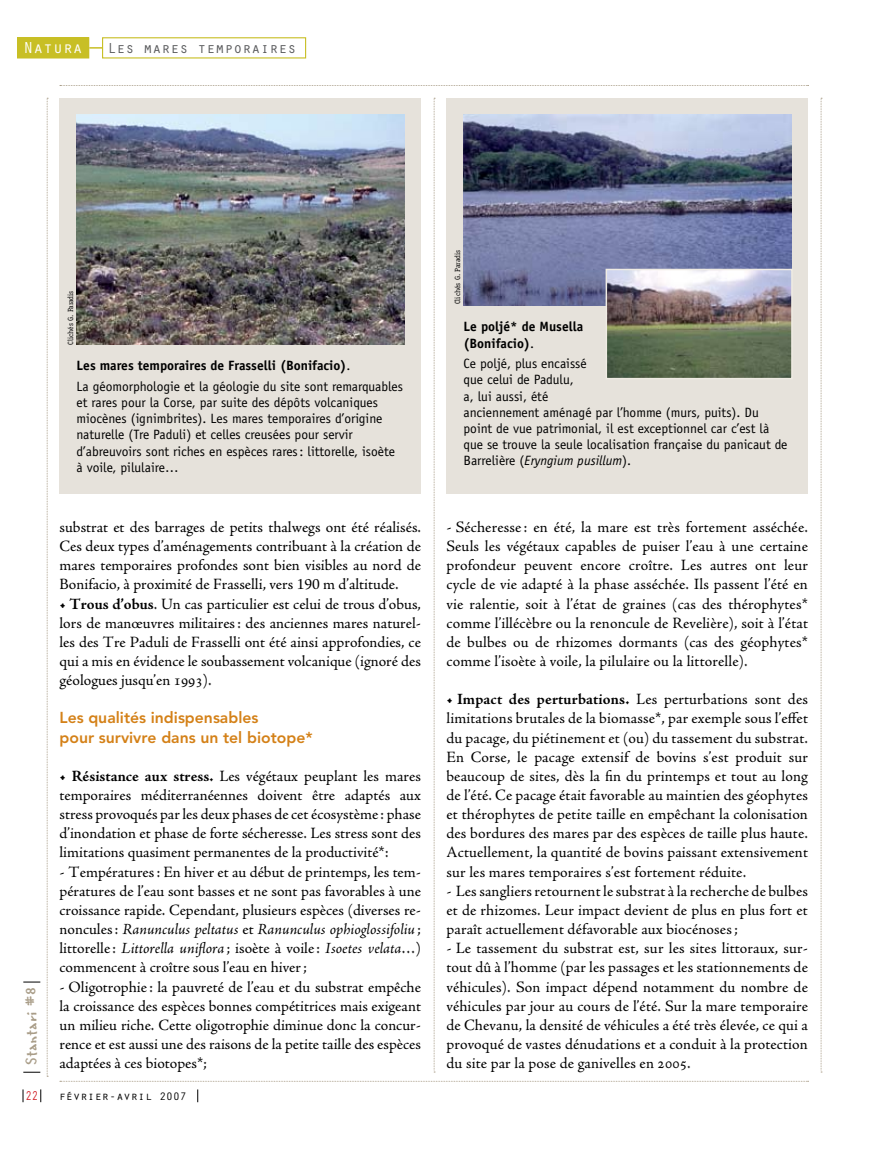
<style>
.page{position:relative;width:893px;height:1149px;background:#fff}
.page>*{position:absolute;margin:0;border:0;box-sizing:border-box;transform-origin:0 0}
.t1{font:16.5px "Regular Joe";color:#a99d88}
.t2{font:16.5px "Orator";color:#fff}
.t3{font:15.75px/19.2px "Adobe Jenson Pro";letter-spacing:.01em;color:#000;text-align:justify}
.t4{font:800 15.75px/19.2px "Avenir";color:#d48118}
.t5{font:15px "Orator";color:#58595b}
.t6{font:13.5px/16.2px "Officina Sans";color:#000}
.t7{font:700 13.5px/16.2px "Officina Sans";color:#000}
.t8{font:13.2px "Orator";color:#d2232a;scale:.82 1}
.t9{font:12px "Orator";color:#000}
.t10{font:7.5px "Officina Serif";color:#000}
.s1{font-weight:700}
.s2{font-style:italic}
.s3{font-size:11.25px}
.s4{font-weight:400}
</style>
<div class="page">
<svg style="left:47px;top:98px;width:1px;height:978px"></svg>
<svg style="left:60px;top:85px;width:748px;height:1px"></svg>
<svg style="left:60px;top:1080px;width:748px;height:1px"></svg>
<svg style="left:821px;top:98px;width:1px;height:974px"></svg>
<svg style="left:197px;top:1089px;width:1px;height:12px"></svg>
<svg style="left:40px;top:1089px;width:1px;height:12px"></svg>
<svg style="left:23px;top:1089px;width:1px;height:12px"></svg>
<svg style="left:23px;top:1071px;width:17px;height:1px"></svg>
<svg style="left:23px;top:981px;width:17px;height:1px"></svg>
<div style="left:18px;top:38px;width:71px;height:20px;background:#c8bf25"></div>
<div style="left:17px;top:37px;width:72px;height:21px;border:1px solid #c8bf25"></div>
<div style="left:102px;top:37px;width:204px;height:21px;border:1px solid #c8bf25"></div>
<svg style="left:89px;top:47px;width:13px;height:2px"></svg>
<svg style="left:434px;top:98px;width:1px;height:974px"></svg>
<div style="left:60px;top:98px;width:361px;height:395px;background:#e6e2db"></div>
<img style="left:77px;top:115px;width:327px;height:229px">
<div style="left:446px;top:98px;width:362px;height:395px;background:#e6e2db"></div>
<img style="left:464px;top:114px;width:327px;height:192px">
<img style="left:609px;top:272px;width:181px;height:104px">
<div style="left:606px;top:269px;width:187px;height:110px;border:2px solid #efebe3"></div>
<p class="t2" style="left:23px;top:36px;width:61px">Natura</p>
<p class="t5" style="left:107px;top:37px;width:191px">Les mares temporaires</p>
<p class="t10" style="left:66px;top:344px;width:56px;rotate:-90deg">Clichés G. Paradis</p>
<p class="t1" style="left:21px;top:1064px;width:79px;rotate:-90deg">Stantari #8</p>
<p class="t6" style="left:77px;top:355px;width:328px;line-height:20.4px"><span class="s1">Les mares temporaires de Frasselli (Bonifacio)</span>.<br>La géomorphologie et la géologie du site sont remarquables</p>
<p class="t6" style="left:77px;top:394px;width:320px">et rares pour la Corse, par suite des dépôts volcaniques miocènes (ignimbrites). Les mares temporaires d’origine naturelle (Tre Paduli) et celles creusées pour servir d’abreuvoirs sont riches en espèces rares: littorelle, isoète à voile, pilulaire…</p>
<p class="t3" style="left:60px;top:517px;width:363px">substrat et des barrages de petits thalwegs ont été réalisés.<br>Ces deux types d’aménagements contribuant à la création de mares temporaires profondes sont bien visibles au nord de Bonifacio, à proximité de Frasselli, vers 190 m d’altitude.</p>
<p class="t3" style="left:60px;top:594px;width:363px"><span class="s1">• Trous d’obus</span>. Un cas particulier est celui de trous d’obus, lors de manœuvres militaires: des anciennes mares naturel&shy;les des Tre Paduli de Frasselli ont été ainsi approfondies, ce qui a mis en évidence le soubassement volcanique (ignoré des géologues jusqu’en 1993).</p>
<p class="t4" style="left:60px;top:708px;width:255px">Les qualités indispensables<br>pour survivre dans un tel biotope*</p>
<p class="t3" style="left:60px;top:766px;width:363px"><span class="s1">• Résistance aux stress.</span> Les végétaux peuplant les mares temporaires méditerranéennes doivent être adaptés aux stress provoqués par les deux phases de cet écosystème: phase d’inondation et phase de forte sécheresse. Les stress sont des limitations quasiment permanentes de la productivité*:</p>
<p class="t3" style="left:60px;top:862px;width:363px">- Températures: En hiver et au début de printemps, les tem&shy;pératures de l’eau sont basses et ne sont pas favorables à une croissance rapide. Cependant, plusieurs espèces (diverses re&shy;noncules: <span class="s2">Ranunculus peltatus</span> et <span class="s2">Ranunculus ophioglossifoliu</span> ; littorelle: <span class="s2">Littorella uniflora</span> ; isoète à voile: <span class="s2">Isoetes velata</span>…) commencent à croître sous l’eau en hiver;</p>
<p class="t3" style="left:60px;top:976px;width:363px">- Oligotrophie: la pauvreté de l’eau et du substrat empêche la croissance des espèces bonnes compétitrices mais exigeant un milieu riche. Cette oligotrophie diminue donc la concur&shy;rence et est aussi une des raisons de la petite taille des espèces adaptées à ces biotopes*;</p>
<p class="t8" style="left:25px;top:1085px;width:17px">22</p>
<p class="t9" style="left:59px;top:1086px;width:129px">février-avril <span class="s3">2007</span></p>
<p class="t10" style="left:453px;top:304px;width:56px;rotate:-90deg">Clichés G. Paradis</p>
<p class="t7" style="left:463px;top:318px;width:121px">Le poljé* de Musella (Bonifacio)<span class="s4">.</span></p>
<p class="t6" style="left:463px;top:355px;width:326px">Ce poljé, plus encaissé<br>que celui de Padulu,<br>a, lui aussi, été<br>anciennement aménagé par l’homme (murs, puits). Du point de vue patrimonial, il est exceptionnel car c’est là que se trouve la seule localisation française du panicaut de Barrelière (<span class="s2">Eryngium pusillum</span>).</p>
<p class="t3" style="left:446px;top:517px;width:363px">- Sécheresse: en été, la mare est très fortement asséchée.<br>Seuls les végétaux capables de puiser l’eau à une certaine profondeur peuvent encore croître. Les autres ont leur cycle de vie adapté à la phase asséchée. Ils passent l’été en vie ralentie, soit à l’état de graines (cas des thérophytes* comme l’illécèbre ou la renoncule de Revelière), soit à l’état de bulbes ou de rhizomes dormants (cas des géophytes* comme l’isoète à voile, la pilulaire ou la littorelle).</p>
<p class="t3" style="left:446px;top:689px;width:363px"><span class="s1">• Impact des perturbations.</span> Les perturbations sont des limitations brutales de la biomasse*, par exemple sous l’effet du pacage, du piétinement et (ou) du tassement du substrat.<br>En Corse, le pacage extensif de bovins s’est produit sur beaucoup de sites, dès la fin du printemps et tout au long de l’été. Ce pacage était favorable au maintien des géophytes et thérophytes de petite taille en empêchant la colonisation des bordures des mares par des espèces de taille plus haute.<br>Actuellement, la quantité de bovins paissant extensivement sur les mares temporaires s’est fortement réduite.</p>
<p class="t3" style="left:446px;top:881px;width:363px">- Les sangliers retournent le substrat à la recherche de bulbes et de rhizomes. Leur impact devient de plus en plus fort et paraît actuellement défavorable aux biocénoses;</p>
<p class="t3" style="left:446px;top:938px;width:363px">- Le tassement du substrat est, sur les sites littoraux, sur&shy;tout dû à l’homme (par les passages et les stationnements de véhicules). Son impact dépend notamment du nombre de véhicules par jour au cours de l’été. Sur la mare temporaire de Chevanu, la densité de véhicules a été très élevée, ce qui a provoqué de vastes dénudations et a conduit à la protection du site par la pose de ganivelles en 2005.</p>
</div>
